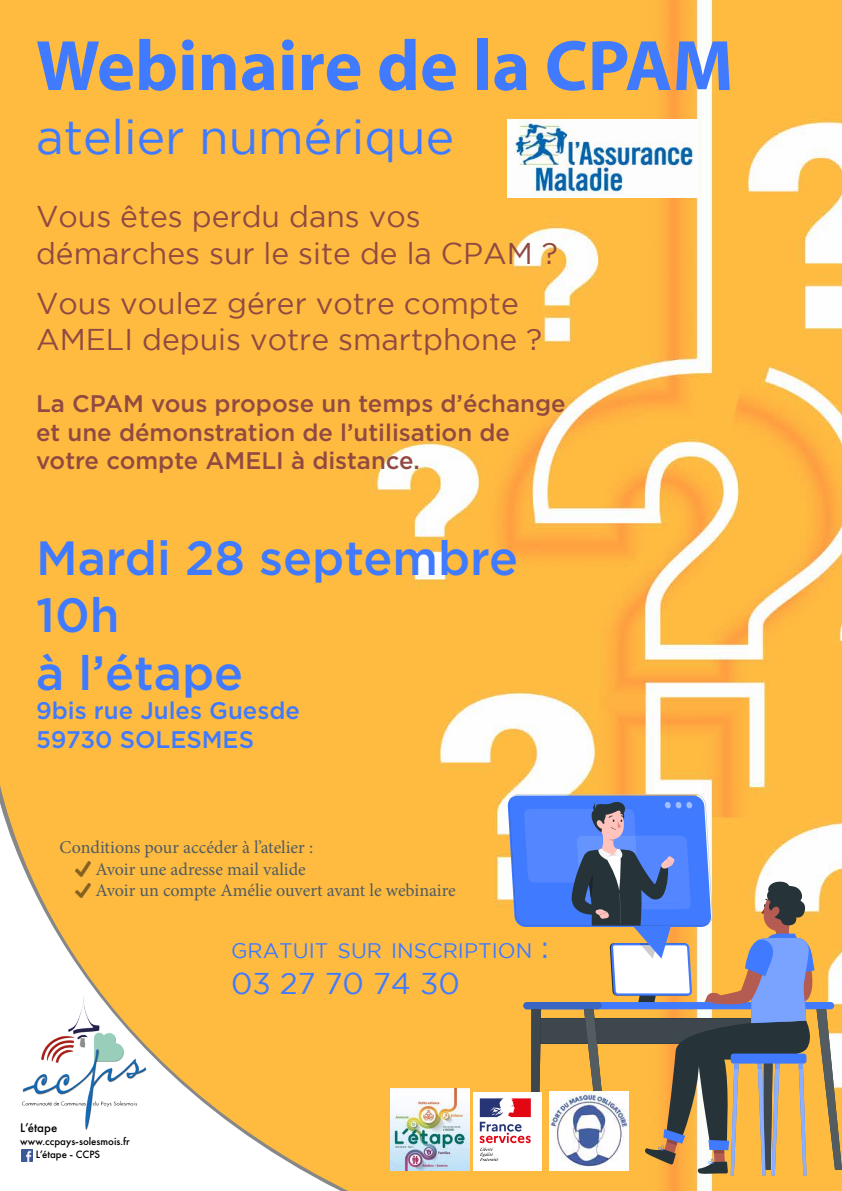
<style>
.page{position:relative;width:842px;height:1191px;background:#fff}
.page>*{position:absolute;margin:0;border:0;box-sizing:border-box;transform-origin:0 0}
.t1{font:700 72px "Myriad Pro";color:#407aff}
.t2{font:500 48px/57.6px "Gotham";color:#407aff}
.t3{font:48px "Gotham";color:#407aff}
.t4{font:30px/36px "Gotham";color:#914a42}
.t5{font:30px "Gotham";color:#407aff}
.t6{font:500 24px/28.8px "Gotham";color:#914a42}
.t7{font:500 24px/28.8px "Gotham";color:#407aff}
.t8{font:21px "Gotham";color:#407aff}
.t9{font:18px/21.6px "Minion Pro";letter-spacing:-.005em;color:#525c61}
.t10{font:500 13px "Futura PT";color:#000}
.t11{font:500 11px/13.1px "Futura PT";color:#000}
.s1{font-size:30px}
</style>
<div class="page">
<img style="left:0;top:0;width:842px;height:1191px">
<div style="left:0;top:762px;width:359px;height:16px;background:#febb40"></div>
<svg style="left:0;top:778px;width:371px;height:413px;fill:#febb40"></svg>
<img style="left:19px;top:991px;width:129px;height:139px">
<svg style="left:21px;top:1149px;width:12px;height:12px"></svg>
<img style="left:507px;top:119px;width:190px;height:79px">
<img style="left:391px;top:1088px;width:78px;height:82px">
<svg style="left:474px;top:794px;width:368px;height:381px;background:#b3a188"></svg>
<img style="left:76px;top:862px;width:14px;height:14px">
<img style="left:76px;top:883px;width:14px;height:14px">
<h1 class="t1" style="left:36px;top:19px;width:699px">Webinaire de la CPAM</h1>
<h2 class="t3" style="left:36px;top:111px;width:420px">atelier numérique</h2>
<p class="t4" style="left:36px;top:198px;width:523px">Vous êtes perdu dans vos démarches sur le site de la CPAM ?</p>
<p class="t4" style="left:36px;top:285px;width:508px">Vous voulez gérer votre compte<br>AMELI depuis votre smartphone ?</p>
<p class="t6" style="left:36px;top:388px;width:531px">La CPAM vous propose un temps d’échange et une démonstration de l’utilisation de votre compte AMELI à distance.</p>
<h2 class="t2" style="left:36px;top:528px;width:484px">Mardi 28 septembre<br>10h<br>à l’étape</h2>
<p class="t7" style="left:36px;top:695px;width:266px">9bis rue Jules Guesde<br>59730 SOLESMES</p>
<p class="t9" style="left:96px;top:836px;width:362px;text-indent:-36px">Conditions pour accéder à l’atelier :<br>Avoir une adresse mail valide<br>Avoir un compte Amélie ouvert avant le webinaire</p>
<p class="t10" style="left:20px;top:1119px;width:38px">L’étape</p>
<p class="t11" style="left:36px;top:1134px;width:95px;text-indent:-15px">www.ccpays-solesmois.fr<br>L’étape - CCPS</p>
<p class="t8" style="left:231px;top:939px;width:319px">GRATUIT SUR INSCRIPTION <span class="s1">:</span></p>
<p class="t5" style="left:231px;top:967px;width:230px">03 27 70 74 30</p>
</div>
